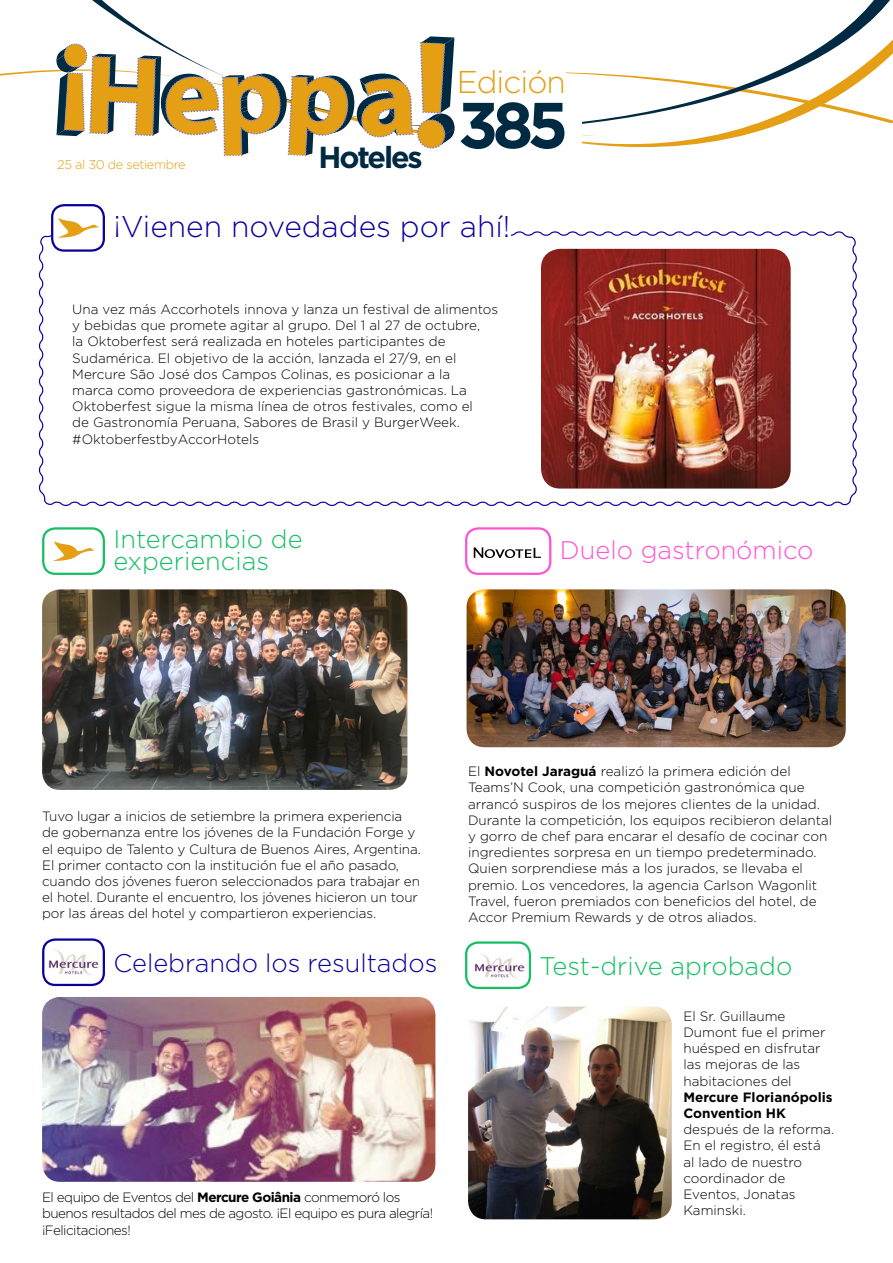
<style>
.page{position:relative;width:893px;height:1263px;background:#fff}
.page>*{position:absolute;margin:0;border:0;box-sizing:border-box;transform-origin:0 0}
.t1{font:700 64.8px "Gotham";color:#002a41}
.t2{font:300 31.5px "Gotham";letter-spacing:-.03em;color:#e49f15}
.t3{font:700 30.3px "Gotham";letter-spacing:-.07em;color:#002a41}
.t4{font:300 30px "Gotham";color:#0a009b}
.t5{font:300 25.5px/22.5px "Gotham";color:#16be64}
.t6{font:300 25.5px "Gotham";color:#0a009b}
.t7{font:300 25.5px "Gotham";color:#ff53d4}
.t8{font:300 13.5px/16.2px "Gotham";color:#000}
.t9{font:300 13.5px/16.2px "Gotham";letter-spacing:-.04em;color:#000}
.t10{font:700 13.5px/16.2px "Gotham";color:#000}
.t11{font:300 12.75px "Gotham";letter-spacing:-.03em;color:#e49f15}
.s1{font-weight:700}
</style>
<div class="page">
<svg style="left:38px;top:235px;width:819px;height:271px"></svg>
<div style="left:52px;top:205px;width:52px;height:46px;background:#fff;border-radius:12px"></div>
<div style="left:51px;top:204px;width:54px;height:48px;border:2px solid #0a009b;border-radius:12px"></div>
<div style="left:105px;top:213px;width:405px;height:35px;background:#fff"></div>
<div style="left:42px;top:527px;width:63px;height:48px;border:2px solid #16be64;border-radius:12px"></div>
<svg style="left:58px;top:218px;width:41px;height:20px"></svg>
<svg style="left:53px;top:541px;width:42px;height:20px"></svg>
<img style="left:42px;top:589px;width:365px;height:201px">
<div style="left:465px;top:527px;width:86px;height:48px;border:2px solid #ff53d4;border-radius:12px"></div>
<svg style="left:474px;top:547px;width:67px;height:11px"></svg>
<img style="left:467px;top:589px;width:379px;height:158px">
<div style="left:42px;top:938px;width:63px;height:48px;border:2px solid #0a009b;border-radius:12px"></div>
<img style="left:48px;top:949px;width:51px;height:26px">
<img style="left:42px;top:997px;width:393px;height:185px">
<div style="left:465px;top:941px;width:66px;height:48px;border:2px solid #16be64;border-radius:12px"></div>
<img style="left:474px;top:953px;width:51px;height:25px">
<img style="left:468px;top:1006px;width:204px;height:213px">
<img style="left:541px;top:267px;width:250px;height:222px">
<svg style="left:418px;top:231px;width:439px;height:36px"></svg>
<svg style="left:92px;top:0;width:798px;height:36px"></svg>
<svg style="left:0;top:36px;width:893px;height:120px"></svg>
<p class="t11" style="left:57px;top:156px;width:130px">25 al 30 de setiembre</p>
<h3 class="t3" style="left:319px;top:137px;width:106px">Hoteles</h3>
<h2 class="t2" style="left:457px;top:62px;width:111px">Edición</h2>
<h1 class="t1" style="left:458px;top:82px;width:112px">385</h1>
<h3 class="t4" style="left:113px;top:207px;width:398px">¡Vienen novedades por ahí!</h3>
<p class="t8" style="left:72px;top:301px;width:427px">Una vez más Accorhotels innova y lanza un festival de alimentos y bebidas que promete agitar al grupo. Del 1 al 27 de octubre,<br>la Oktoberfest será realizada en hoteles participantes de Sudamérica. El objetivo de la acción, lanzada el 27/9, en el Mercure São José dos Campos Colinas, es posicionar a la<br>marca como proveedora de experiencias gastronómicas. La Oktoberfest sigue la misma línea de otros festivales, como el<br>de Gastronomía Peruana, Sabores de Brasil y BurgerWeek. #OktoberfestbyAccorHotels</p>
<h3 class="t5" style="left:113px;top:527px;width:191px">Intercambio de experiencias</h3>
<h3 class="t7" style="left:560px;top:534px;width:255px">Duelo gastronómico</h3>
<p class="t8" style="left:42px;top:808px;width:380px">Tuvo lugar a inicios de setiembre la primera experiencia de gobernanza entre los jóvenes de la Fundación Forge y el equipo de Talento y Cultura de Buenos Aires, Argentina.<br>El primer contacto con la institución fue el año pasado, cuando dos jóvenes fueron seleccionados para trabajar en el hotel. Durante el encuentro, los jóvenes hicieron un tour por las áreas del hotel y compartieron experiencias.</p>
<h3 class="t6" style="left:113px;top:947px;width:325px">Celebrando los resultados</h3>
<p class="t9" style="left:42px;top:1189px;width:392px">El equipo de Eventos del <span class="s1">Mercure Goiânia</span> conmemoró los buenos resultados del mes de agosto. ¡El equipo es pura alegría! ¡Felicitaciones!</p>
<p class="t8" style="left:468px;top:763px;width:366px">El <span class="s1">Novotel Jaraguá</span> realizó la primera edición del Teams’N Cook, una competición gastronómica que arrancó suspiros de los mejores clientes de la unidad.<br>Durante la competición, los equipos recibieron delantal y gorro de chef para encarar el desafío de cocinar con ingredientes sorpresa en un tiempo predeterminado.<br>Quien sorprendiese más a los jurados, se llevaba el premio. Los vencedores, la agencia Carlson Wagonlit Travel, fueron premiados con beneficios del hotel, de Accor Premium Rewards y de otros aliados.</p>
<h3 class="t5" style="left:540px;top:954px;width:254px">Test-drive aprobado</h3>
<p class="t8" style="left:683px;top:1007px;width:144px">El Sr. Guillaume<br>Dumont fue el primer huésped en disfrutar las mejoras de las habitaciones del</p>
<p class="t10" style="left:683px;top:1089px;width:151px">Mercure Florianópolis<br>Convention HK</p>
<p class="t8" style="left:683px;top:1121px;width:152px">después de la reforma.<br>En el registro, él está al lado de nuestro coordinador de<br>Eventos, Jonatas<br>Kaminski.</p>
</div>
